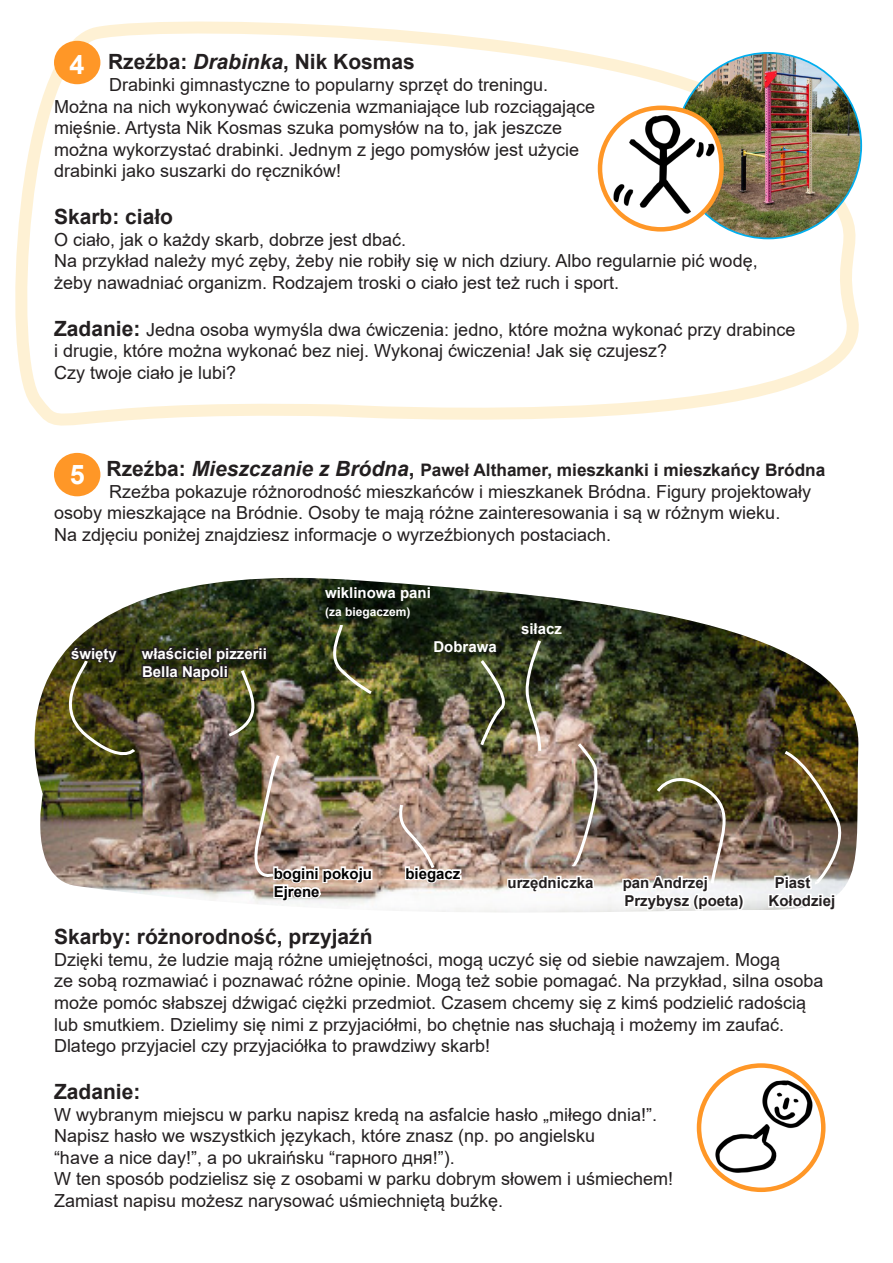
<style>
.page{position:relative;width:893px;height:1263px;background:#fff}
.page>*{position:absolute;margin:0;border:0;box-sizing:border-box;transform-origin:0 0}
.t1{font:700 27px "Arial";color:#fff}
.t2{font:700 21px "Arial";color:#231f20}
.t3{font:18px/21.6px "Arial";color:#231f20}
.t4{font:700 17.25px "Arial";color:#231f20}
.t5{font:700 15px "Arial";color:#fff}
.t6{font:700 15px "Arial";color:#231f20}
.t7{font:700 15px "Arial";color:#000}
.t8{font:700 12px "Arial";color:#fff}
.s1{font-style:italic}
.s2{font-weight:700;font-size:21px}
.s3{font-size:21px}
.s4{font-style:italic;font-size:21px}
</style>
<div class="page">
<svg style="left:15px;top:21px;width:848px;height:436px"></svg>
<div style="left:54px;top:453px;width:46px;height:43px;background:#ff9727;border-radius:50%"></div>
<svg style="left:699px;top:1065px;width:124px;height:125px"></svg>
<img style="left:711px;top:1078px;width:103px;height:102px">
<div style="left:697px;top:1063px;width:128px;height:129px;border:4px solid #ff9727;border-radius:50%"></div>
<div style="left:54px;top:41px;width:46px;height:43px;background:#ff9727;border-radius:50%"></div>
<img style="left:34px;top:578px;width:825px;height:334px">
<img style="left:676px;top:53px;width:185px;height:185px;border-radius:93px">
<svg style="left:396px;top:801px;width:69px;height:85px;background:#bca397"></svg>
<img style="left:46px;top:621px;width:328px;height:282px">
<img style="left:767px;top:748px;width:83px;height:164px">
<img style="left:621px;top:766px;width:125px;height:146px">
<img style="left:479px;top:638px;width:123px;height:257px">
<svg style="left:600px;top:108px;width:121px;height:121px"></svg>
<img style="left:607px;top:108px;width:114px;height:111px">
<div style="left:598px;top:106px;width:126px;height:126px;border:4px solid #ff9727;border-radius:50%"></div>
<p class="t2" style="left:108px;top:47px;width:308px">Rzeźba: <span class="s1">Drabinka</span>, Nik Kosmas</p>
<p class="t3" style="left:109px;top:74px;width:441px">Drabinki gimnastyczne to popularny sprzęt do treningu.</p>
<p class="t3" style="left:54px;top:95px;width:543px">Można na nich wykonywać ćwiczenia wzmaniające lub rozciągające mięśnie. Artysta Nik Kosmas szuka pomysłów na to, jak jeszcze można wykorzystać drabinki. Jednym z jego pomysłów jest użycie drabinki jako suszarki do ręczników!</p>
<p class="t2" style="left:54px;top:202px;width:121px">Skarb: ciało</p>
<p class="t3" style="left:54px;top:228px;width:354px">O ciało, jak o każdy skarb, dobrze jest dbać.</p>
<p class="t3" style="left:54px;top:250px;width:705px">Na przykład należy myć zęby, żeby nie robiły się w nich dziury. Albo regularnie pić wodę,</p>
<p class="t3" style="left:54px;top:272px;width:567px">żeby nawadniać organizm. Rodzajem troski o ciało jest też ruch i sport.</p>
<p class="t3" style="left:54px;top:318px;width:743px"><span class="s2">Zadanie:</span> Jedna osoba wymyśla dwa ćwiczenia: jedno, które można wykonać przy drabince</p>
<p class="t3" style="left:54px;top:340px;width:615px">i drugie, które można wykonać bez niej. Wykonaj ćwiczenia! Jak się czujesz?</p>
<p class="t3" style="left:54px;top:362px;width:184px">Czy twoje ciało je lubi?</p>
<p class="t1" style="left:69px;top:45px;width:17px">4</p>
<p class="t4" style="left:107px;top:458px;width:720px"><span class="s3">Rzeźba:</span> <span class="s4">Mieszczanie z Bródna</span><span class="s3">,</span> Paweł Althamer, mieszkanki i mieszkańcy Bródna</p>
<p class="t3" style="left:54px;top:480px;width:759px;text-indent:55px">Rzeźba pokazuje różnorodność mieszkańców i mieszkanek Bródna. Figury projektowały osoby mieszkające na Bródnie. Osoby te mają różne zainteresowania i są w różnym wieku.</p>
<p class="t3" style="left:54px;top:524px;width:559px">Na zdjęciu poniżej znajdziesz informacje o wyrzeźbionych postaciach.</p>
<p class="t1" style="left:70px;top:456px;width:17px">5</p>
<p class="t5" style="left:71px;top:643px;width:47px">święty</p>
<p class="t5" style="left:142px;top:643px;width:127px">właściciel pizzerii</p>
<p class="t5" style="left:142px;top:661px;width:87px">Bella Napoli</p>
<p class="t5" style="left:325px;top:582px;width:107px">wiklinowa pani</p>
<p class="t8" style="left:325px;top:604px;width:87px">(za biegaczem)</p>
<p class="t5" style="left:433px;top:636px;width:65px">Dobrawa</p>
<p class="t5" style="left:521px;top:618px;width:42px">siłacz</p>
<p class="t7" style="left:274px;top:863px;width:100px">bogini pokoju</p>
<p class="t7" style="left:405px;top:863px;width:57px">biegacz</p>
<p class="t7" style="left:274px;top:881px;width:47px">Ejrene</p>
<p class="t6" style="left:508px;top:872px;width:87px">urzędniczka</p>
<p class="t6" style="left:623px;top:872px;width:87px">pan Andrzej</p>
<p class="t6" style="left:775px;top:872px;width:37px">Piast</p>
<p class="t6" style="left:624px;top:890px;width:121px">Przybysz (poeta)</p>
<p class="t6" style="left:769px;top:890px;width:68px">Kołodziej</p>
<p class="t2" style="left:54px;top:922px;width:320px">Skarby: różnorodność, przyjaźń</p>
<p class="t3" style="left:54px;top:948px;width:728px">Dzięki temu, że ludzie mają różne umiejętności, mogą uczyć się od siebie nawzajem. Mogą</p>
<p class="t3" style="left:54px;top:970px;width:771px">ze sobą rozmawiać i poznawać różne opinie. Mogą też sobie pomagać. Na przykład, silna osoba może pomóc słabszej dźwigać ciężki przedmiot. Czasem chcemy się z kimś podzielić radością</p>
<p class="t3" style="left:54px;top:1013px;width:732px">lub smutkiem. Dzielimy się nimi z przyjaciółmi, bo chętnie nas słuchają i możemy im zaufać.</p>
<p class="t3" style="left:54px;top:1035px;width:438px">Dlatego przyjaciel czy przyjaciółka to prawdziwy skarb!</p>
<p class="t2" style="left:54px;top:1077px;width:88px">Zadanie:</p>
<p class="t3" style="left:54px;top:1103px;width:605px">W wybranym miejscu w parku napisz kredą na asfalcie hasło „miłego dnia!”.</p>
<p class="t3" style="left:54px;top:1125px;width:543px">Napisz hasło we wszystkich językach, które znasz (np. po angielsku</p>
<p class="t3" style="left:54px;top:1146px;width:402px">“have a nice day!”, a po ukraińsku “гарного дня!”).</p>
<p class="t3" style="left:54px;top:1168px;width:621px">W ten sposób podzielisz się z osobami w parku dobrym słowem i uśmiechem!</p>
<p class="t3" style="left:54px;top:1190px;width:451px">Zamiast napisu możesz narysować uśmiechniętą buźkę.</p>
</div>
